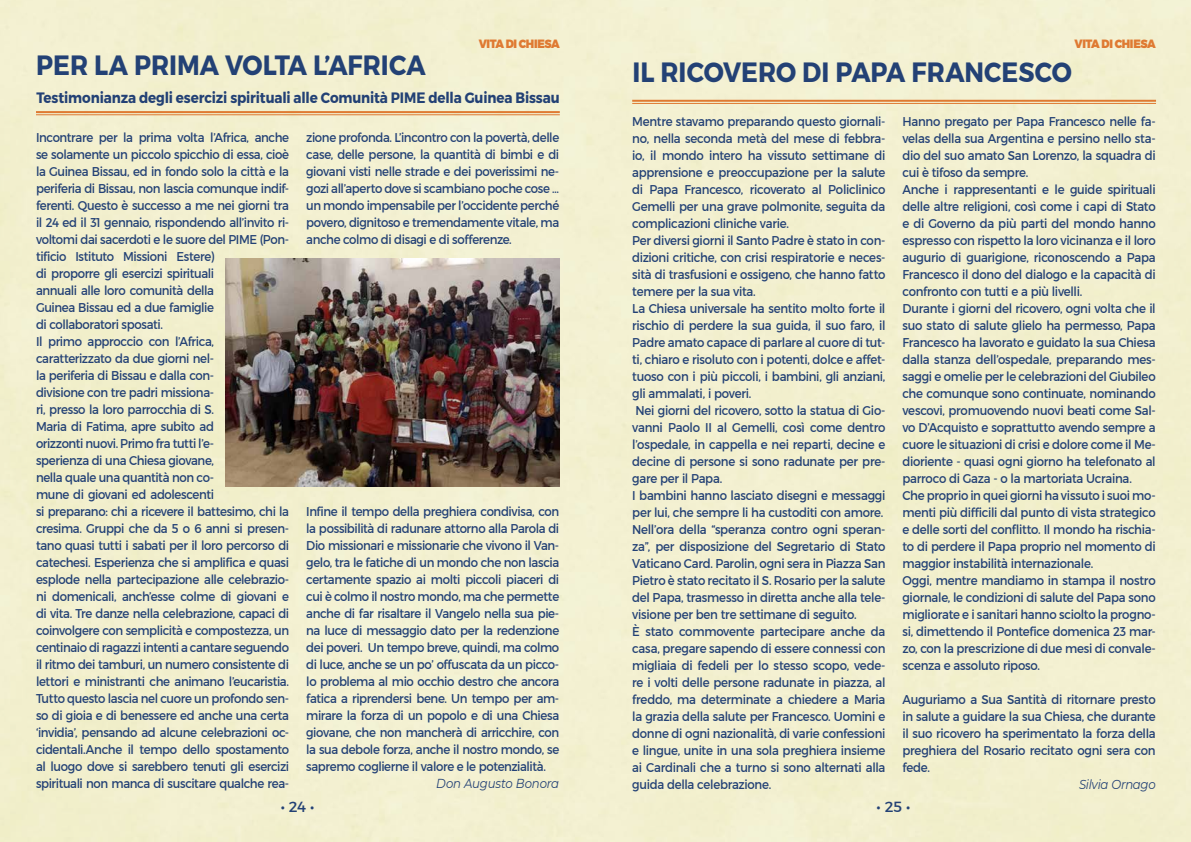
<style>
.page{position:relative;width:1191px;height:842px;background:#f3f0d0}
.page>*{position:absolute;margin:0;border:0;box-sizing:border-box;transform-origin:0 0}
.t1{font:700 27.8px "Montserrat";color:#234175;scale:.9 1}
.t2{font:700 15px "Montserrat";letter-spacing:-.01em;color:#234175;scale:.9 1}
.t3{font:15px "Montserrat";color:#234175}
.t4{font:13px/17px "Montserrat";letter-spacing:-.025em;color:#234175;scale:.9 1}
.t5{font:italic 13px "Montserrat";letter-spacing:-.02em;color:#234175;scale:.9 1}
.t6{font:900 12px "Montserrat";letter-spacing:-.035em;color:#df7a32;scale:.9 1}
</style>
<div class="page">
<hr style="left:36px;top:111px;width:524px;height:2px;background:#df7a32">
<hr style="left:36px;top:114px;width:524px;height:1px;background:#df7a32">
<img style="left:225px;top:259px;width:334px;height:228px">
<hr style="left:632px;top:100px;width:524px;height:2px;background:#df7a32">
<hr style="left:632px;top:103px;width:524px;height:1px;background:#df7a32">
<h1 class="t1" style="left:36px;top:48px;width:434px">PER LA PRIMA VOLTA L’AFRICA</h1>
<p class="t6" style="left:479px;top:36px;width:92px">VITA DI CHIESA</p>
<p class="t2" style="left:36px;top:89px;width:583px">Testimonianza degli esercizi spirituali alle Comunità PIME della Guinea Bissau</p>
<p class="t4" style="left:36px;top:129px;width:283px">Incontrare per la prima volta l’Africa, anche se solamente un piccolo spicchio di essa, cioè la Guinea Bissau, ed in fondo solo la città e la periferia di Bissau, non lascia comunque indif&shy;ferenti. Questo è successo a me nei giorni tra il 24 ed il 31 gennaio, rispondendo all’invito ri&shy;voltomi dai sacerdoti e le suore del PIME (Pon&shy;tificio Istituto Missioni Estere)<br>di proporre gli esercizi spirituali<br>annuali alle loro comunità della<br>Guinea Bissau ed a due famiglie<br>di collaboratori sposati.<br>Il primo approccio con l’Africa, caratterizzato da due giorni nel-<br>la periferia di Bissau e dalla con-<br>divisione con tre padri missiona-<br>ri, presso la loro parrocchia di S.<br>Maria di Fatima, apre subito ad<br>orizzonti nuovi. Primo fra tutti l’e-<br>sperienza di una Chiesa giovane,<br>nella quale una quantità non co-<br>mune di giovani ed adolescenti<br>si preparano: chi a ricevere il battesimo, chi la cresima. Gruppi che da 5 o 6 anni si presen&shy;tano quasi tutti i sabati per il loro percorso di catechesi. Esperienza che si amplifica e quasi esplode nella partecipazione alle celebrazio&shy;ni domenicali, anch’esse colme di giovani e di vita. Tre danze nella celebrazione, capaci di coinvolgere con semplicità e compostezza, un centinaio di ragazzi intenti a cantare seguendo il ritmo dei tamburi, un numero consistente di lettori e ministranti che animano l’eucaristia.<br>Tutto questo lascia nel cuore un profondo sen&shy;so di gioia e di benessere ed anche una certa ‘invidia’, pensando ad alcune celebrazioni oc&shy;cidentali.Anche il tempo dello spostamento al luogo dove si sarebbero tenuti gli esercizi spirituali non manca di suscitare qualche rea-</p>
<p class="t4" style="left:306px;top:129px;width:282px;text-align:justify">zione profonda. L’incontro con la povertà, delle case, delle persone, la quantità di bimbi e di giovani visti nelle strade e dei poverissimi ne&shy;gozi all’aperto dove si scambiano poche cose … un mondo impensabile per l’occidente perché povero, dignitoso e tremendamente vitale, ma anche colmo di disagi e di sofferenze.</p>
<p class="t4" style="left:306px;top:503px;width:283px;text-align:justify">Infine il tempo della preghiera condivisa, con la possibilità di radunare attorno alla Parola di Dio missionari e missionarie che vivono il Van&shy;gelo, tra le fatiche di un mondo che non lascia certamente spazio ai molti piccoli piaceri di cui è colmo il nostro mondo, ma che permette anche di far risaltare il Vangelo nella sua pie&shy;na luce di messaggio dato per la redenzione dei poveri. Un tempo breve, quindi, ma colmo di luce, anche se un po’ offuscata da un picco&shy;lo problema al mio occhio destro che ancora fatica a riprendersi bene. Un tempo per am&shy;mirare la forza di un popolo e di una Chiesa giovane, che non mancherà di arricchire, con la sua debole forza, anche il nostro mondo, se sapremo coglierne il valore e le potenzialità.</p>
<p class="t5" style="left:436px;top:774px;width:138px">Don Augusto Bonora</p>
<p class="t6" style="left:1074px;top:36px;width:92px">VITA DI CHIESA</p>
<h1 class="t1" style="left:632px;top:55px;width:490px">IL RICOVERO DI PAPA FRANCESCO</h1>
<p class="t4" style="left:632px;top:112px;width:283px">Mentre stavamo preparando questo giornali&shy;no, nella seconda metà del mese di febbra&shy;io, il mondo intero ha vissuto settimane di apprensione e preoccupazione per la salute di Papa Francesco, ricoverato al Policlinico Gemelli per una grave polmonite, seguita da complicazioni cliniche varie.<br>Per diversi giorni il Santo Padre è stato in con&shy;dizioni critiche, con crisi respiratorie e neces&shy;sità di trasfusioni e ossigeno, che hanno fatto temere per la sua vita.<br>La Chiesa universale ha sentito molto forte il rischio di perdere la sua guida, il suo faro, il Padre amato capace di parlare al cuore di tut&shy;ti, chiaro e risoluto con i potenti, dolce e affet&shy;tuoso con i più piccoli, i bambini, gli anziani, gli ammalati, i poveri.<br>Nei giorni del ricovero, sotto la statua di Gio&shy;vanni Paolo II al Gemelli, così come dentro l’ospedale, in cappella e nei reparti, decine e decine di persone si sono radunate per pre&shy;gare per il Papa.<br>I bambini hanno lasciato disegni e messaggi per lui, che sempre li ha custoditi con amore.<br>Nell’ora della “speranza contro ogni speran&shy;za”, per disposizione del Segretario di Stato Vaticano Card. Parolin, ogni sera in Piazza San Pietro è stato recitato il S. Rosario per la salute del Papa, trasmesso in diretta anche alla tele&shy;visione per ben tre settimane di seguito.<br>È stato commovente partecipare anche da casa, pregare sapendo di essere connessi con migliaia di fedeli per lo stesso scopo, vede&shy;re i volti delle persone radunate in piazza, al freddo, ma determinate a chiedere a Maria la grazia della salute per Francesco. Uomini e donne di ogni nazionalità, di varie confessioni e lingue, unite in una sola preghiera insieme ai Cardinali che a turno si sono alternati alla guida della celebrazione.</p>
<p class="t4" style="left:902px;top:112px;width:283px">Hanno pregato per Papa Francesco nelle fa&shy;velas della sua Argentina e persino nello sta&shy;dio del suo amato San Lorenzo, la squadra di cui è tifoso da sempre.<br>Anche i rappresentanti e le guide spirituali delle altre religioni, così come i capi di Stato e di Governo da più parti del mondo hanno espresso con rispetto la loro vicinanza e il loro augurio di guarigione, riconoscendo a Papa Francesco il dono del dialogo e la capacità di confronto con tutti e a più livelli.<br>Durante i giorni del ricovero, ogni volta che il suo stato di salute glielo ha permesso, Papa Francesco ha lavorato e guidato la sua Chiesa dalla stanza dell’ospedale, preparando mes&shy;saggi e omelie per le celebrazioni del Giubileo che comunque sono continuate, nominando vescovi, promuovendo nuovi beati come Sal&shy;vo D’Acquisto e soprattutto avendo sempre a cuore le situazioni di crisi e dolore come il Me&shy;dioriente - quasi ogni giorno ha telefonato al parroco di Gaza - o la martoriata Ucraina.<br>Che proprio in quei giorni ha vissuto i suoi mo&shy;menti più difficili dal punto di vista strategico e delle sorti del conflitto. Il mondo ha rischia&shy;to di perdere il Papa proprio nel momento di maggior instabilità internazionale.<br>Oggi, mentre mandiamo in stampa il nostro giornale, le condizioni di salute del Papa sono migliorate e i sanitari hanno sciolto la progno&shy;si, dimettendo il Pontefice domenica 23 mar&shy;zo, con la prescrizione di due mesi di convale&shy;scenza e assoluto riposo.</p>
<p class="t4" style="left:902px;top:690px;width:283px;text-align:justify">Auguriamo a Sua Santità di ritornare presto in salute a guidare la sua Chiesa, che durante il suo ricovero ha sperimentato la forza della preghiera del Rosario recitato ogni sera con fede.</p>
<p class="t5" style="left:1079px;top:775px;width:87px">Silvia Ornago</p>
<p class="t3" style="left:281px;top:798px;width:35px">• 24 •</p>
<p class="t3" style="left:876px;top:798px;width:35px">• 25 •</p>
</div>
